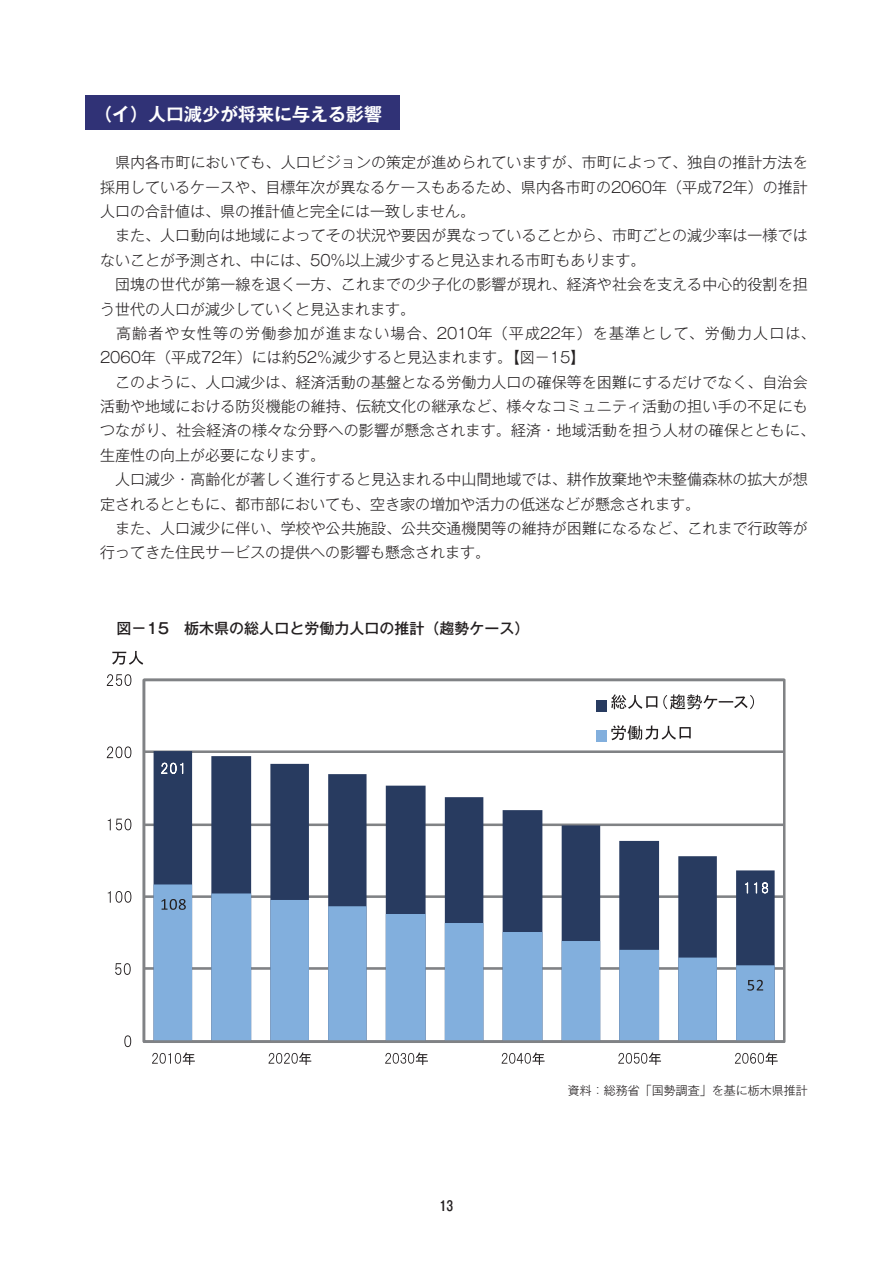
<style>
.page{position:relative;width:893px;height:1263px;background:#fff}
.page>*{position:absolute;margin:0;border:0;box-sizing:border-box;transform-origin:0 0}
.見出し_ゴMB-DB_12pt{font:700 18px "Gothic MB101 Pr 6 De";color:#fff}
.基本_1字下げ{font:300 15px/24.3px "Gothic MB101 Pr 6";letter-spacing:.005em;color:#231f20}
.キャプション太{font:500 15px "Gothic MB101 Pr 6";color:#231f20}
.t1{font:500 13.5px "Gothic MB101 Pr 6";color:#231f20}
.欄外注釈{font:300 12px "Gothic MB101 Pr 6";color:#231f20}
</style>
<div class="page">
<div style="left:85px;top:96px;width:315px;height:34px;background:#303276"></div>
<svg style="left:142px;top:678px;width:644px;height:365px"></svg>
<svg style="left:154px;top:751px;width:621px;height:133px"></svg>
<svg style="left:154px;top:884px;width:621px;height:156px;fill:#82afdd"></svg>
<div style="left:143px;top:679px;width:2px;height:363px;border:1px solid #808285"></div>
<div style="left:143px;top:1040px;width:642px;height:3px;border:1px solid #808285"></div>
<svg style="left:161px;top:763px;width:22px;height:11px"></svg>
<svg style="left:745px;top:882px;width:23px;height:11px"></svg>
<svg style="left:161px;top:899px;width:25px;height:11px"></svg>
<svg style="left:747px;top:980px;width:16px;height:11px"></svg>
<svg style="left:124px;top:1035px;width:7px;height:12px"></svg>
<svg style="left:115px;top:963px;width:16px;height:12px"></svg>
<svg style="left:108px;top:891px;width:23px;height:12px"></svg>
<svg style="left:108px;top:819px;width:23px;height:11px"></svg>
<svg style="left:107px;top:746px;width:24px;height:12px"></svg>
<svg style="left:107px;top:674px;width:24px;height:12px"></svg>
<svg style="left:152px;top:1052px;width:43px;height:13px"></svg>
<svg style="left:269px;top:1052px;width:42px;height:13px"></svg>
<svg style="left:385px;top:1052px;width:43px;height:13px"></svg>
<svg style="left:502px;top:1052px;width:43px;height:13px"></svg>
<svg style="left:618px;top:1052px;width:43px;height:13px"></svg>
<svg style="left:735px;top:1052px;width:43px;height:13px"></svg>
<svg style="left:112px;top:651px;width:31px;height:14px"></svg>
<div style="left:596px;top:700px;width:10px;height:11px;background:#283b60"></div>
<svg style="left:611px;top:694px;width:143px;height:15px"></svg>
<div style="left:596px;top:730px;width:10px;height:12px;background:#82afdd"></div>
<svg style="left:611px;top:725px;width:80px;height:15px"></svg>
<p class="見出し_ゴMB-DB_12pt" style="left:85px;top:99px;width:298px">　（イ）人口減少が将来に与える影響</p>
<p class="基本_1字下げ" style="left:100px;top:149px;width:709px;text-align:justify">　県内各市町においても、人口ビジョンの策定が進められていますが、市町によって、独自の推計方法を採用しているケースや、目標年次が異なるケースもあるため、県内各市町の2060年（平成72年）の推計人口の合計値は、県の推計値と完全には一致しません。</p>
<p class="基本_1字下げ" style="left:100px;top:222px;width:709px">　また、人口動向は地域によってその状況や要因が異なっていることから、市町ごとの減少率は一様ではないことが予測され、中には、50％以上減少すると見込まれる市町もあります。</p>
<p class="基本_1字下げ" style="left:100px;top:271px;width:709px">　団塊の世代が第一線を退く一方、これまでの少子化の影響が現れ、経済や社会を支える中心的役割を担う世代の人口が減少していくと見込まれます。</p>
<p class="基本_1字下げ" style="left:100px;top:320px;width:717px">　高齢者や女性等の労働参加が進まない場合、2010年（平成22年）を基準として、労働力人口は、<br>2060年（平成72年）には約52％減少すると見込まれます。【図－15】</p>
<p class="基本_1字下げ" style="left:100px;top:369px;width:717px">　このように、人口減少は、経済活動の基盤となる労働力人口の確保等を困難にするだけでなく、自治会活動や地域における防災機能の維持、伝統文化の継承など、様々なコミュニティ活動の担い手の不足にもつながり、社会経済の様々な分野への影響が懸念されます。経済・地域活動を担う人材の確保とともに、生産性の向上が必要になります。</p>
<p class="基本_1字下げ" style="left:100px;top:466px;width:709px">　人口減少・高齢化が著しく進行すると見込まれる中山間地域では、耕作放棄地や未整備森林の拡大が想定されるとともに、都市部においても、空き家の増加や活力の低迷などが懸念されます。</p>
<p class="基本_1字下げ" style="left:100px;top:515px;width:709px">　また、人口減少に伴い、学校や公共施設、公共交通機関等の維持が困難になるなど、これまで行政等が行ってきた住民サービスの提供への影響も懸念されます。</p>
<p class="キャプション太" style="left:117px;top:616px;width:414px">図－15　栃木県の総人口と労働力人口の推計（趨勢ケース）</p>
<p class="t1" style="left:440px;top:1195px;width:15px">13</p>
<p class="欄外注釈" style="left:568px;top:1080px;width:241px">資料：総務省「国勢調査」を基に栃木県推計</p>
</div>
